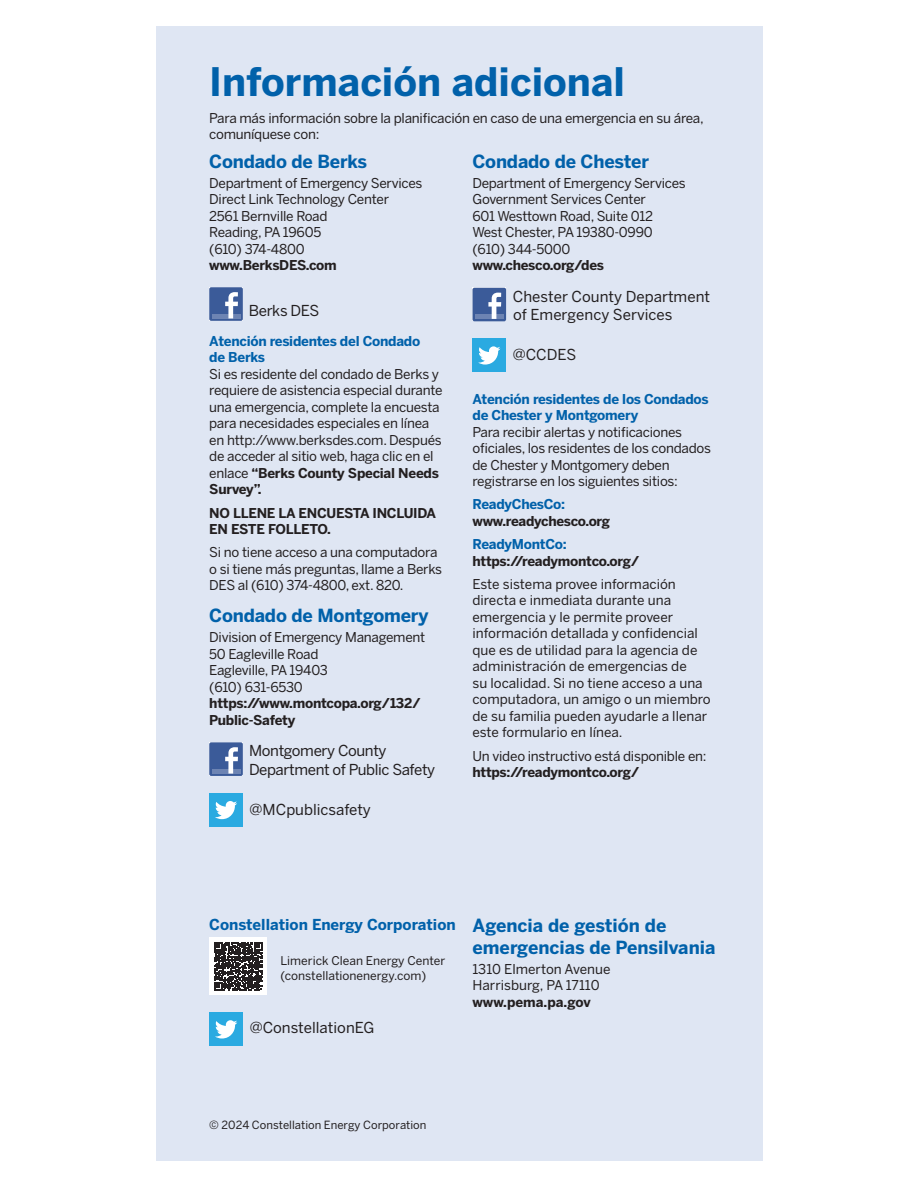
<style>
.page{position:relative;width:918px;height:1188px;background:#fff}
.page>*{position:absolute;margin:0;border:0;box-sizing:border-box;transform-origin:0 0}
.t1{font:700 39px "Benton Sans";color:#0161aa}
.t2{font:700 18px/21.6px "Benton Sans";letter-spacing:-.01em;color:#0161aa}
.t3{font:15px/18.8px "Benton Sans";color:#231f20}
.t4{font:15px/18.8px "Benton Sans";letter-spacing:-.025em;color:#231f20}
.t5{font:700 15px "Benton Sans";color:#0161aa}
.t6{font:13.5px/16.5px "Benton Sans";letter-spacing:-.02em;color:#231f20}
.t7{font:13.5px/16.5px "Benton Sans";color:#231f20}
.t8{font:700 13.5px/16.5px "Benton Sans";letter-spacing:-.02em;color:#231f20}
.t9{font:700 13.5px/16.5px "Benton Sans";letter-spacing:-.02em;color:#0161aa}
.t10{font:700 13.5px "Benton Sans";color:#231f20}
.t11{font:12px/15px "Benton Sans";color:#231f20}
.t12{font:11.25px "Benton Sans";color:#231f20}
.s1{font-weight:700}
</style>
<div class="page">
<div style="left:156px;top:27px;width:606px;height:1134px;background:#dfe6f3"></div>
<div style="left:209px;top:287px;width:34px;height:34px;background:#f3f5f9"></div>
<div style="left:209px;top:287px;width:34px;height:34px;background:#3b5b99;border-radius:2px"></div>
<hr style="left:212px;top:314px;width:28px;height:4px;background:#6d84b3">
<svg style="left:225px;top:292px;width:13px;height:26px"></svg>
<div style="left:209px;top:742px;width:34px;height:34px;background:#3b5b99;border-radius:2px"></div>
<div style="left:212px;top:769px;width:28px;height:5px;background:#6d84b3"></div>
<svg style="left:225px;top:747px;width:13px;height:27px"></svg>
<div style="left:209px;top:793px;width:34px;height:34px;background:#2aaae1"></div>
<svg style="left:215px;top:801px;width:22px;height:18px"></svg>
<div style="left:472px;top:288px;width:34px;height:33px;background:#3b5b99;border-radius:2px"></div>
<div style="left:475px;top:314px;width:29px;height:5px;background:#6d84b3"></div>
<svg style="left:488px;top:293px;width:13px;height:26px"></svg>
<div style="left:472px;top:339px;width:34px;height:33px;background:#2aaae1"></div>
<svg style="left:478px;top:346px;width:22px;height:19px"></svg>
<div style="left:209px;top:937px;width:58px;height:58px;background:#fff"></div>
<svg style="left:214px;top:942px;width:48px;height:48px"></svg>
<div style="left:209px;top:1012px;width:34px;height:34px;background:#2aaae1"></div>
<svg style="left:215px;top:1020px;width:22px;height:19px"></svg>
<h1 class="t1" style="left:209px;top:58px;width:417px">Información adicional</h1>
<p class="t6" style="left:209px;top:110px;width:496px">Para más información sobre la planificación en caso de una emergencia en su área, comuníquese con:</p>
<h2 class="t2" style="left:209px;top:151px;width:159px">Condado de Berks</h2>
<p class="t6" style="left:209px;top:175px;width:215px">Department of Emergency Services<br>Direct Link Technology Center<br>2561 Bernville Road<br>Reading, PA 19605<br>(610) 374-4800</p>
<p class="t8" style="left:209px;top:257px;width:129px">www.BerksDES.com</p>
<p class="t4" style="left:249px;top:301px;width:72px">Berks DES</p>
<p class="t9" style="left:209px;top:333px;width:213px">Atención residentes del Condado de Berks</p>
<p class="t6" style="left:209px;top:366px;width:235px">Si es residente del condado de Berks y requiere de asistencia especial durante una emergencia, complete la encuesta para necesidades especiales en línea en http://www.berksdes.com. Después de acceder al sitio web, haga clic en el enlace <span class="s1">“Berks County Special Needs Survey”.</span></p>
<p class="t8" style="left:209px;top:505px;width:228px">NO LLENE LA ENCUESTA INCLUIDA<br>EN ESTE FOLLETO.</p>
<p class="t6" style="left:209px;top:544px;width:234px">Si no tiene acceso a una computadora o si tiene más preguntas, llame a Berks<br>DES al (610) 374-4800, ext. 820.</p>
<h2 class="t2" style="left:209px;top:605px;width:221px">Condado de Montgomery</h2>
<p class="t6" style="left:209px;top:629px;width:218px">Division of Emergency Management<br>50 Eagleville Road<br>Eagleville, PA 19403<br>(610) 631-6530</p>
<p class="t8" style="left:209px;top:695px;width:213px">https://www.montcopa.org/132/<br>Public-Safety</p>
<p class="t4" style="left:249px;top:742px;width:188px">Montgomery County<br>Department of Public Safety</p>
<p class="t3" style="left:250px;top:800px;width:123px">@MCpublicsafety</p>
<h2 class="t2" style="left:472px;top:151px;width:178px">Condado de Chester</h2>
<p class="t6" style="left:472px;top:175px;width:215px">Department of Emergency Services<br>Government Services Center<br>601 Westtown Road, Suite 012<br>West Chester, PA 19380-0990 (610) 344-5000</p>
<p class="t8" style="left:472px;top:257px;width:133px">www.chesco.org/des</p>
<p class="t3" style="left:513px;top:287px;width:199px">Chester County Department of Emergency Services</p>
<p class="t3" style="left:513px;top:345px;width:65px">@CCDES</p>
<p class="t9" style="left:472px;top:391px;width:238px">Atención residentes de los Condados de Chester y Montgomery</p>
<p class="t6" style="left:472px;top:424px;width:240px">Para recibir alertas y notificaciones oficiales, los residentes de los condados de Chester y Montgomery deben registrarse en los siguientes sitios:</p>
<p class="t9" style="left:472px;top:497px;width:94px">ReadyChesCo:</p>
<p class="t8" style="left:472px;top:513px;width:139px">www.readychesco.org</p>
<p class="t9" style="left:472px;top:536px;width:96px">ReadyMontCo:</p>
<p class="t8" style="left:472px;top:553px;width:168px">https://readymontco.org/</p>
<p class="t7" style="left:472px;top:576px;width:240px">Este sistema provee información directa e inmediata durante una emergencia y le permite proveer información detallada y confidencial que es de utilidad para la agencia de administración de emergencias de<br>su localidad. Si no tiene acceso a una computadora, un amigo o un miembro de su familia pueden ayudarle a llenar este formulario en línea.</p>
<p class="t6" style="left:472px;top:748px;width:236px">Un video instructivo está disponible en:</p>
<p class="t8" style="left:472px;top:764px;width:168px">https://readymontco.org/</p>
<p class="t5" style="left:209px;top:915px;width:248px">Constellation Energy Corporation</p>
<p class="t11" style="left:280px;top:953px;width:166px">Limerick Clean Energy Center (constellationenergy.com)</p>
<p class="t3" style="left:250px;top:1019px;width:126px">@ConstellationEG</p>
<h2 class="t2" style="left:472px;top:915px;width:244px">Agencia de gestión de emergencias de Pensilvania</h2>
<p class="t7" style="left:472px;top:961px;width:140px">1310 Elmerton Avenue<br>Harrisburg, PA 17110</p>
<p class="t10" style="left:472px;top:993px;width:120px">www.pema.pa.gov</p>
<p class="t12" style="left:209px;top:1118px;width:219px">© 2024 Constellation Energy Corporation</p>
</div>
